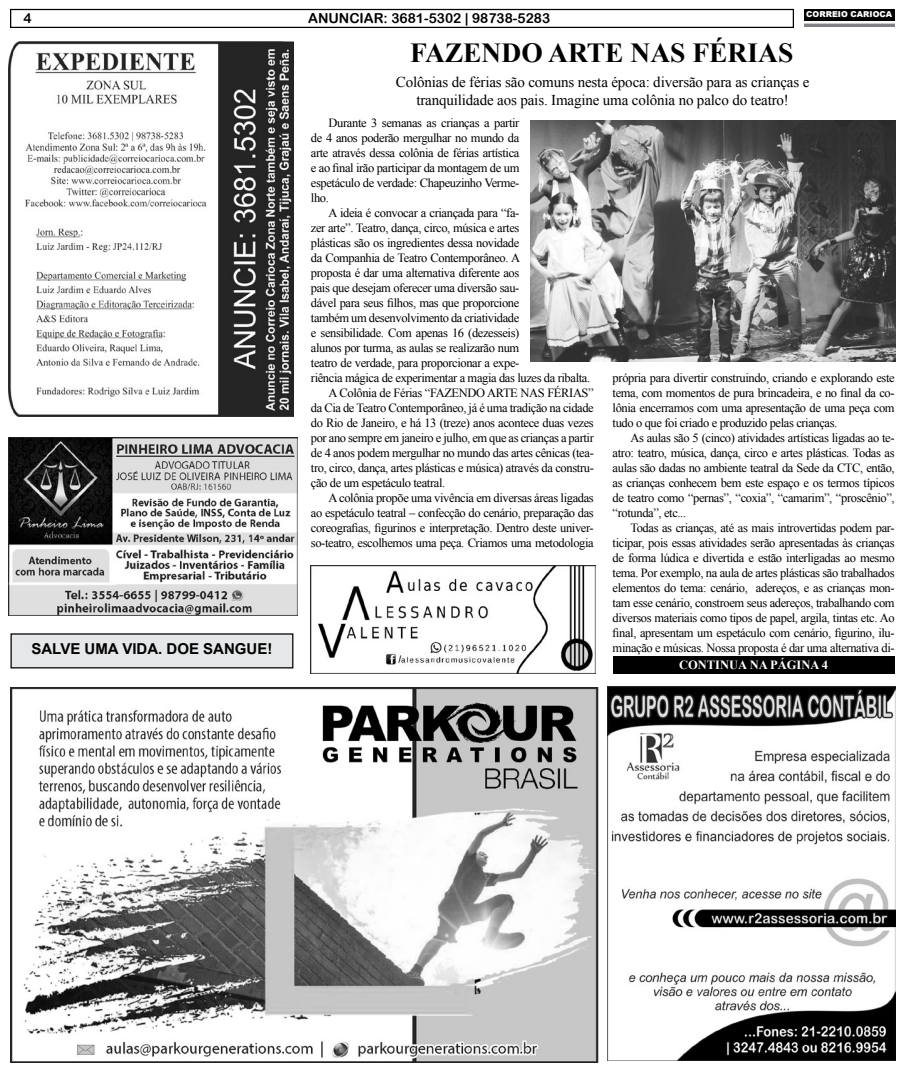
<style>
.page{position:relative;width:904px;height:1071px;background:#fff}
.page>*{position:absolute;margin:0;border:0;box-sizing:border-box;transform-origin:0 0}
.t1{font:700 27.5px "Times New Roman";color:#000}
.t2{font:15px/18px "Times New Roman";letter-spacing:-.01em;color:#000;text-align:center}
.t3{font:700 15px "Arial";color:#000}
.t4{font:13.75px "Arial Rounded MT Bold";color:#000}
.t5{font:12.5px/15px "Times New Roman";letter-spacing:-.03em;color:#000;text-align:justify}
.t6{font:700 12.5px "Times New Roman";color:#fff}
</style>
<div class="page">
<div style="left:10px;top:9px;width:784px;height:19px;border:1px solid #000"></div>
<div style="left:804px;top:9px;width:90px;height:13px;background:#000"></div>
<hr style="left:804px;top:23px;width:90px;height:4px;background:#808285">
<div style="left:804px;top:21px;width:91px;height:3px;border:1px solid #fff"></div>
<div style="left:11px;top:633px;width:282px;height:34px;background:#e6e7e8"></div>
<div style="left:10px;top:633px;width:283px;height:35px;border:1px solid #000"></div>
<img style="left:311px;top:565px;width:284px;height:108px">
<img style="left:9px;top:437px;width:288px;height:178px">
<img style="left:10px;top:687px;width:589px;height:374px">
<img style="left:607px;top:686px;width:288px;height:374px">
<img style="left:9px;top:41px;width:284px;height:375px">
<img style="left:530px;top:120px;width:365px;height:241px">
<div style="left:612px;top:656px;width:282px;height:17px;background:#000"></div>
<p class="t4" style="left:23px;top:10px;width:10px">4</p>
<p class="t4" style="left:308px;top:10px;width:243px">ANUNCIAR: 3681-5302 | 98738-5283</p>
<h1 class="t1" style="left:410px;top:33px;width:384px">FAZENDO ARTE NAS FÉRIAS</h1>
<p class="t2" style="left:396px;top:72px;width:415px">Colônias de férias são comuns nesta época: diversão para as crianças e tranquilidade aos pais. Imagine uma colônia no palco do teatro!</p>
<p class="t5" style="left:311px;top:115px;width:210px;text-indent:18px">Durante 3 semanas as crianças a partir de 4 anos poderão mergulhar no mundo da arte através dessa colônia de férias artística e ao final irão participar da montagem de um espetáculo de verdade: Chapeuzinho Verme&shy;lho.</p>
<p class="t5" style="left:311px;top:205px;width:211px;text-indent:18px">A ideia é convocar a criançada para “fa&shy;zer arte”. Teatro, dança, circo, música e artes plásticas são os ingredientes dessa novidade da Companhia de Teatro Contemporâneo. A proposta é dar uma alternativa diferente aos pais que desejam oferecer uma diversão sau&shy;dável para seus filhos, mas que proporcione também um desenvolvimento da criatividade e sensibilidade. Com apenas 16 (dezesseis) alunos por turma, as aulas se realizarão num teatro de verdade, para proporcionar a expe-</p>
<p class="t5" style="left:311px;top:370px;width:281px">riência mágica de experimentar a magia das luzes da ribalta.</p>
<p class="t5" style="left:328px;top:385px;width:267px">A Colônia de Férias “FAZENDO ARTE NAS FÉRIAS”</p>
<p class="t5" style="left:311px;top:400px;width:284px">da Cia de Teatro Contemporâneo, já é uma tradição na cidade</p>
<p class="t5" style="left:311px;top:415px;width:284px">do Rio de Janeiro, e há 13 (treze) anos acontece duas vezes</p>
<p class="t5" style="left:311px;top:430px;width:284px">por ano sempre em janeiro e julho, em que as crianças a partir</p>
<p class="t5" style="left:311px;top:445px;width:284px">de 4 anos podem mergulhar no mundo das artes cênicas (tea-</p>
<p class="t5" style="left:311px;top:460px;width:284px">tro, circo, dança, artes plásticas e música) através da constru-</p>
<p class="t5" style="left:311px;top:475px;width:136px">ção de um espetáculo teatral.</p>
<p class="t5" style="left:328px;top:490px;width:267px">A colônia propõe uma vivência em diversas áreas ligadas</p>
<p class="t5" style="left:311px;top:505px;width:284px">ao espetáculo teatral – confecção do cenário, preparação das</p>
<p class="t5" style="left:311px;top:520px;width:284px">coreografias, figurinos e interpretação. Dentro deste univer-</p>
<p class="t5" style="left:311px;top:535px;width:284px">so-teatro, escolhemos uma peça. Criamos uma metodologia</p>
<p class="t5" style="left:612px;top:370px;width:283px">própria para divertir construindo, criando e explorando este tema, com momentos de pura brincadeira, e no final da co&shy;lônia encerramos com uma apresentação de uma peça com tudo o que foi criado e produzido pelas crianças.</p>
<p class="t5" style="left:612px;top:430px;width:283px;text-indent:18px">As aulas são 5 (cinco) atividades artísticas ligadas ao te&shy;atro: teatro, música, dança, circo e artes plásticas. Todas as aulas são dadas no ambiente teatral da Sede da CTC, então, as crianças conhecem bem este espaço e os termos típicos de teatro como “pernas”, “coxia”, “camarim”, “proscênio”, “rotunda”, etc...</p>
<p class="t5" style="left:612px;top:520px;width:283px;text-indent:18px">Todas as crianças, até as mais introvertidas podem par&shy;ticipar, pois essas atividades serão apresentadas às crianças de forma lúdica e divertida e estão interligadas ao mesmo tema. Por exemplo, na aula de artes plásticas são trabalhados elementos do tema: cenário, adereços, e as crianças mon&shy;tam esse cenário, constroem seus adereços, trabalhando com diversos materiais como tipos de papel, argila, tintas etc. Ao final, apresentam um espetáculo com cenário, figurino, ilu-</p>
<p class="t3" style="left:31px;top:638px;width:242px">SALVE UMA VIDA. DOE SANGUE!</p>
<p class="t5" style="left:612px;top:640px;width:283px">minação e músicas. Nossa proposta é dar uma alternativa di-</p>
<p class="t6" style="left:679px;top:655px;width:150px">CONTINUA NA PÁGINA 4</p>
</div>
